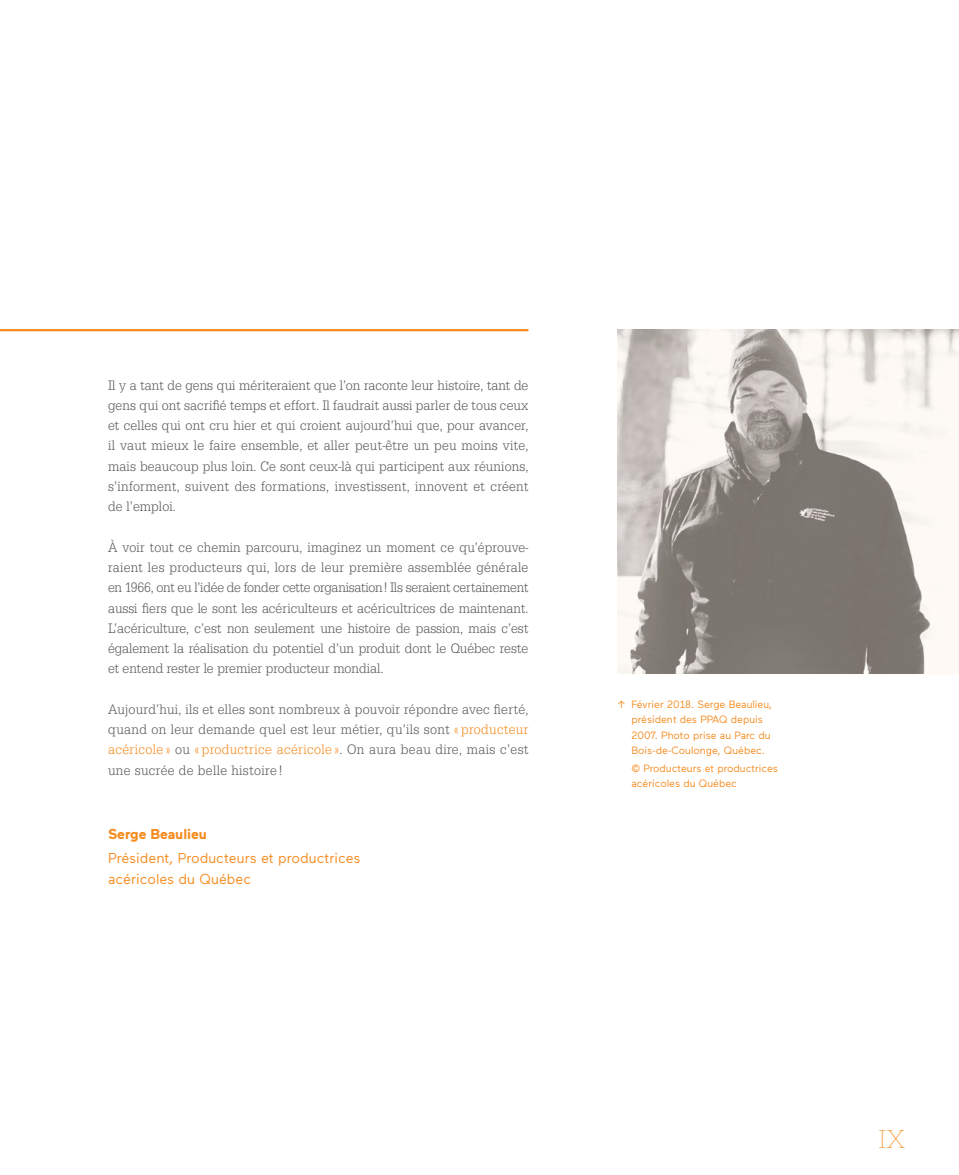
<style>
.page{position:relative;width:959px;height:1175px;background:#fff}
.page>*{position:absolute;margin:0;border:0;box-sizing:border-box;transform-origin:0 0}
.t1{font:27px "URW Egyptienne T Extr Ligh Narr";color:#f68b1f}
.t2{font:14.25px/20.2px "URW Egyptienne T Ligh Extr Narr";letter-spacing:.02em;color:#58595b;text-align:justify}
.t3{font:14.25px/21px "Maax";color:#f68b1f}
.t4{font:700 14.25px "Maax";color:#f68b1f}
.t5{font:10.5px/15px "Maax";color:#f68b1f}
.s1{color:#f68b1f}
</style>
<div class="page">
<hr style="left:0;top:329px;width:528px;height:2px;background:#f68b1f">
<img style="left:618px;top:329px;width:340px;height:344px">
<p class="t2" style="left:108px;top:375px;width:422px">Il y a tant de gens qui mériteraient que l’on raconte leur histoire, tant de gens qui ont sacrifié temps et effort. Il faudrait aussi parler de tous ceux et celles qui ont cru hier et qui croient aujourd’hui que, pour avancer, il vaut mieux le faire ensemble, et aller peut-être un peu moins vite, mais beaucoup plus loin. Ce sont ceux-là qui participent aux réunions, s’informent, suivent des formations, investissent, innovent et créent de l’emploi.</p>
<p class="t2" style="left:108px;top:537px;width:422px">À voir tout ce chemin parcouru, imaginez un moment ce qu’éprouve&shy;raient les producteurs qui, lors de leur première assemblée générale en 1966, ont eu l’idée de fonder cette organisation! Ils seraient certainement aussi fiers que le sont les acériculteurs et acéricultrices de maintenant.<br>L’acériculture, c’est non seulement une histoire de passion, mais c’est également la réalisation du potentiel d’un produit dont le Québec reste et entend rester le premier producteur mondial.</p>
<p class="t2" style="left:108px;top:699px;width:422px">Aujourd’hui, ils et elles sont nombreux à pouvoir répondre avec fierté, quand on leur demande quel est leur métier, qu’ils sont <span class="s1">« producteur acéricole »</span> ou <span class="s1">« productrice acéricole »</span>. On aura beau dire, mais c’est une sucrée de belle histoire !</p>
<p class="t4" style="left:108px;top:824px;width:100px">Serge Beaulieu</p>
<p class="t3" style="left:108px;top:847px;width:254px">Président, Producteurs et productrices acéricoles du Québec</p>
<p class="t5" style="left:631px;top:697px;width:142px;text-indent:-14px">↑ Février 2018. Serge Beaulieu, président des PPAQ depuis<br>2007. Photo prise au Parc du<br>Bois-de-Coulonge, Québec.</p>
<p class="t5" style="left:631px;top:760px;width:148px">© Producteurs et productrices acéricoles du Québec</p>
<h1 class="t1" style="left:878px;top:1124px;width:28px">IX</h1>
</div>
